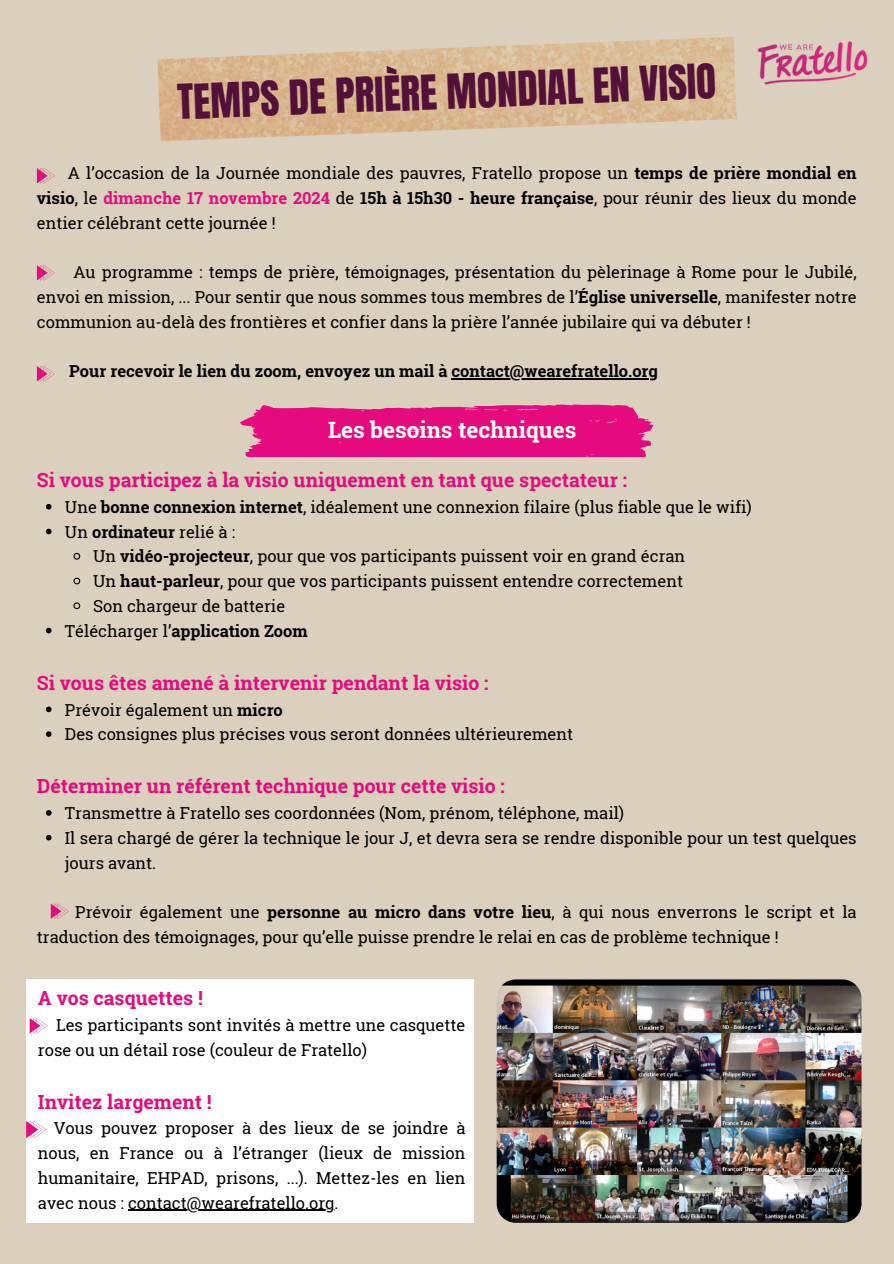
<style>
.page{position:relative;width:894px;height:1264px;background:#fff}
.page>*{position:absolute;margin:0;border:0;box-sizing:border-box;transform-origin:0 0}
.t1{font:40.95px "Anton";color:#531139}
.t2{font:700 22.5px "Roboto Slab";color:#fff}
.t3{font:700 19.5px "Roboto Slab";color:#e50b7e}
.t4{font:16.5px/24.8px "Roboto Slab";color:#000}
.t5{font:700 16.5px "Roboto Slab";color:#000}
.s1{font-weight:700}
.s2{font-weight:700;color:#e50b7e}
.s3{font-weight:400}
</style>
<div class="page">
<div style="left:0;top:0;width:893px;height:1263px;background:#dbd0be"></div>
<img style="left:736px;top:41px;width:132px;height:68px">
<img style="left:157px;top:37px;width:579px;height:104px">
<svg style="left:240px;top:404px;width:413px;height:52px;background:#e31f84"></svg>
<svg style="left:46px;top:504px;width:5px;height:5px"></svg>
<svg style="left:46px;top:528px;width:5px;height:6px"></svg>
<svg style="left:73px;top:552px;width:8px;height:8px"></svg>
<svg style="left:73px;top:577px;width:8px;height:8px"></svg>
<svg style="left:73px;top:602px;width:8px;height:8px"></svg>
<svg style="left:46px;top:627px;width:5px;height:6px"></svg>
<svg style="left:46px;top:706px;width:5px;height:6px"></svg>
<svg style="left:46px;top:731px;width:5px;height:6px"></svg>
<svg style="left:46px;top:810px;width:5px;height:5px"></svg>
<svg style="left:46px;top:834px;width:5px;height:6px"></svg>
<svg style="left:51px;top:903px;width:17px;height:15px"></svg>
<hr style="left:451px;top:378px;width:206px;height:1px;background:#000">
<svg style="left:37px;top:168px;width:18px;height:15px"></svg>
<svg style="left:37px;top:265px;width:18px;height:15px"></svg>
<svg style="left:37px;top:366px;width:18px;height:15px"></svg>
<div style="left:26px;top:979px;width:448px;height:243px;background:#fff"></div>
<hr style="left:128px;top:1209px;width:206px;height:1px;background:#000">
<svg style="left:30px;top:1018px;width:17px;height:15px"></svg>
<svg style="left:26px;top:1121px;width:20px;height:16px"></svg>
<img style="left:496px;top:979px;width:365px;height:243px;border-radius:19px">
<h1 class="t1" style="left:176px;top:72px;width:540px;rotate:-2deg">TEMPS DE PRIÈRE MONDIAL EN VISIO</h1>
<p class="t4" style="left:37px;top:160px;width:821px;text-align:justify;text-indent:31px">A l’occasion de la Journée mondiale des pauvres, Fratello propose un <span class="s1">temps de prière mondial en visio</span>, le <span class="s2">dimanche 17 novembre 2024</span> de <span class="s1">15h à 15h30 - heure française</span>, pour réunir des lieux du monde entier célébrant cette journée !</p>
<p class="t4" style="left:37px;top:259px;width:821px;text-align:justify;text-indent:37px">Au programme : temps de prière, témoignages, présentation du pèlerinage à Rome pour le Jubilé, envoi en mission, ... Pour sentir que nous sommes tous membres de l’<span class="s1">Église universelle</span>, manifester notre communion au-delà des frontières et confier dans la prière l’année jubilaire qui va débuter !</p>
<p class="t5" style="left:69px;top:360px;width:590px">Pour recevoir le lien du zoom, envoyez un mail à contact@wearefratello.org</p>
<p class="t2" style="left:328px;top:414px;width:250px">Les besoins techniques</p>
<p class="t3" style="left:37px;top:466px;width:591px">Si vous participez à la visio uniquement en tant que spectateur :</p>
<p class="t4" style="left:65px;top:494px;width:688px">Une <span class="s1">bonne connexion internet</span>, idéalement une connexion filaire (plus fiable que le wifi)</p>
<h4 class="t5" style="left:65px;top:520px;width:171px"><span class="s3">Un</span> ordinateur <span class="s3">relié à :</span></h4>
<p class="t4" style="left:93px;top:543px;width:593px">Un <span class="s1">vidéo-projecteur</span>, pour que vos participants puissent voir en grand écran</p>
<p class="t4" style="left:93px;top:568px;width:591px">Un <span class="s1">haut-parleur</span>, pour que vos participants puissent entendre correctement</p>
<p class="t4" style="left:93px;top:593px;width:194px">Son chargeur de batterie</p>
<p class="t5" style="left:65px;top:619px;width:244px"><span class="s3">Télécharger l’</span>application Zoom</p>
<h2 class="t3" style="left:37px;top:669px;width:453px">Si vous êtes amené à intervenir pendant la visio :</h2>
<h3 class="t4" style="left:65px;top:696px;width:219px">Prévoir également un <span class="s1">micro</span></h3>
<p class="t4" style="left:65px;top:721px;width:509px">Des consignes plus précises vous seront données ultérieurement</p>
<p class="t3" style="left:37px;top:772px;width:469px">Déterminer un référent technique pour cette visio :</p>
<p class="t4" style="left:65px;top:800px;width:560px">Transmettre à Fratello ses coordonnées (Nom, prénom, téléphone, mail)</p>
<p class="t4" style="left:65px;top:825px;width:793px">Il sera chargé de gérer la technique le jour J, et devra sera se rendre disponible pour un test quelques jours avant.</p>
<p class="t4" style="left:37px;top:899px;width:821px;text-indent:38px">Prévoir également une <span class="s1">personne au micro dans votre lieu</span>, à qui nous enverrons le script et la traduction des témoignages, pour qu’elle puisse prendre le relai en cas de problème technique !</p>
<p class="t3" style="left:38px;top:984px;width:166px">A vos casquettes !</p>
<p class="t4" style="left:38px;top:1012px;width:429px;text-indent:18px">Les participants sont invités à mettre une casquette rose ou un détail rose (couleur de Fratello)</p>
<p class="t3" style="left:38px;top:1088px;width:175px">Invitez largement !</p>
<p class="t4" style="left:38px;top:1115px;width:429px;text-align:justify;text-indent:16px">Vous pouvez proposer à des lieux de se joindre à nous, en France ou à l’étranger (lieux de mission humanitaire, EHPAD, prisons, ...). Mettez-les en lien avec nous : contact@wearefratello.org.</p>
</div>
